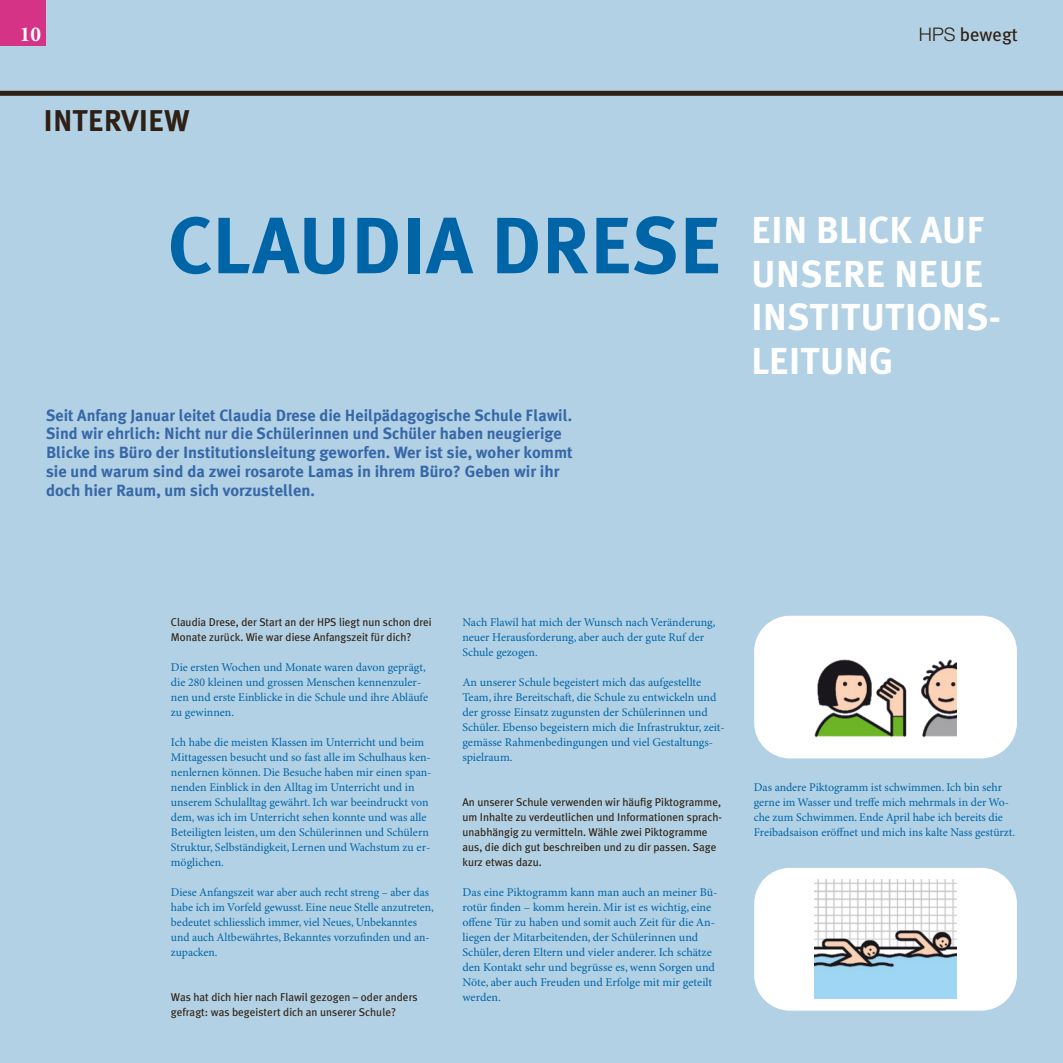
<style>
.page{position:relative;width:1063px;height:1063px;background:#b3d1e4}
.page>*{position:absolute;margin:0;border:0;box-sizing:border-box;transform-origin:0 0}
.t1{font:700 79.75px "Meta Plus";color:#0065a7}
.t2{font:700 37.5px/43.8px "Meta Plus";color:#fff}
.t3{font:700 30px "Meta Plus";color:#2e2014}
.t4{font:700 21.25px "Minion Pro";color:#fff}
.t5{font:18.75px "Meta Plus";color:#2e2014}
.t6{font:700 16.25px/18.8px "Meta Plus";color:#3667a8}
.t7{font:11.88px/15px "Minion Pro";color:#0065a7}
.t8{font:11.25px/15px "Meta Plus";color:#2e2014}
.s1{font-family:"Helvetica Neue LT Std";font-weight:300}
</style>
<div class="page">
<div style="left:0;top:0;width:46px;height:46px;background:#d53386"></div>
<div style="left:0;top:91px;width:1063px;height:5px;background:#2e2014"></div>
<div style="left:754px;top:616px;width:263px;height:142px;background:#fff;border-radius:36px"></div>
<div style="left:754px;top:868px;width:263px;height:143px;background:#fff;border-radius:36px"></div>
<img style="left:815px;top:660px;width:141px;height:77px">
<img style="left:815px;top:880px;width:141px;height:119px">
<h3 class="t4" style="left:20px;top:26px;width:23px">10</h3>
<h3 class="t5" style="left:919px;top:26px;width:101px"><span class="s1">HPS</span> bewegt</h3>
<h3 class="t3" style="left:44px;top:107px;width:148px">INTERVIEW</h3>
<h1 class="t1" style="left:168px;top:209px;width:555px">CLAUDIA DRESE</h1>
<p class="t6" style="left:46px;top:406px;width:528px">Seit Anfang Januar leitet Claudia Drese die Heilpädagogische Schule Flawil.<br>Sind wir ehrlich: Nicht nur die Schülerinnen und Schüler haben neugierige Blicke ins Büro der Institutionsleitung geworfen. Wer ist sie, woher kommt sie und warum sind da zwei rosarote Lamas in ihrem Büro? Geben wir ihr doch hier Raum, um sich vorzustellen.</p>
<h2 class="t2" style="left:751px;top:210px;width:252px">EIN BLICK AUF<br>UNSERE NEUE<br>INSTITUTIONS-<br>LEITUNG</h2>
<p class="t8" style="left:171px;top:615px;width:262px">Claudia Drese, der Start an der HPS liegt nun schon drei<br>Monate zurück. Wie war diese Anfangszeit für dich?</p>
<p class="t7" style="left:171px;top:661px;width:259px">Die ersten Wochen und Monate waren davon geprägt, die 280 kleinen und grossen Menschen kennenzuler&shy;nen und erste Einblicke in die Schule und ihre Abläufe zu gewinnen.</p>
<p class="t7" style="left:171px;top:736px;width:262px">Ich habe die meisten Klassen im Unterricht und beim Mittagessen besucht und so fast alle im Schulhaus ken&shy;nenlernen können. Die Besuche haben mir einen span&shy;nenden Einblick in den Alltag im Unterricht und in unserem Schulalltag gewährt. Ich war beeindruckt von dem, was ich im Unterricht sehen konnte und was alle Beteiligten leisten, um den Schülerinnen und Schülern Struktur, Selbständigkeit, Lernen und Wachstum zu er&shy;möglichen.</p>
<p class="t7" style="left:171px;top:886px;width:264px">Diese Anfangszeit war aber auch recht streng – aber das habe ich im Vorfeld gewusst. Eine neue Stelle anzutreten, bedeutet schliesslich immer, viel Neues, Unbekanntes und auch Altbewährtes, Bekanntes vorzufinden und an&shy;zupacken.</p>
<p class="t8" style="left:171px;top:990px;width:248px">Was hat dich hier nach Flawil gezogen – oder anders gefragt: was begeistert dich an unserer Schule?</p>
<p class="t7" style="left:462px;top:616px;width:255px">Nach Flawil hat mich der Wunsch nach Veränderung, neuer Herausforderung, aber auch der gute Ruf der<br>Schule gezogen.</p>
<p class="t7" style="left:462px;top:676px;width:264px">An unserer Schule begeistert mich das aufgestellte Team, ihre Bereitschaft, die Schule zu entwickeln und der grosse Einsatz zugunsten der Schülerinnen und Schüler. Ebenso begeistern mich die Infrastruktur, zeit&shy;gemässe Rahmenbedingungen und viel Gestaltungs&shy;spielraum.</p>
<p class="t8" style="left:462px;top:795px;width:261px">An unserer Schule verwenden wir häufig Piktogramme, um Inhalte zu verdeutlichen und Informationen sprach&shy;unabhängig zu vermitteln. Wähle zwei Piktogramme aus, die dich gut beschreiben und zu dir passen. Sage kurz etwas dazu.</p>
<p class="t7" style="left:462px;top:886px;width:257px">Das eine Piktogramm kann man auch an meiner Bü&shy;rotür finden – komm herein. Mir ist es wichtig, eine offene Tür zu haben und somit auch Zeit für die An&shy;liegen der Mitarbeitenden, der Schülerinnen und Schüler, deren Eltern und vieler anderer. Ich schätze den Kontakt sehr und begrüsse es, wenn Sorgen und Nöte, aber auch Freuden und Erfolge mit mir geteilt werden.</p>
<p class="t7" style="left:754px;top:781px;width:263px">Das andere Piktogramm ist schwimmen. Ich bin sehr gerne im Wasser und treffe mich mehrmals in der Wo&shy;che zum Schwimmen. Ende April habe ich bereits die Freibadsaison eröffnet und mich ins kalte Nass gestürzt.</p>
</div>
